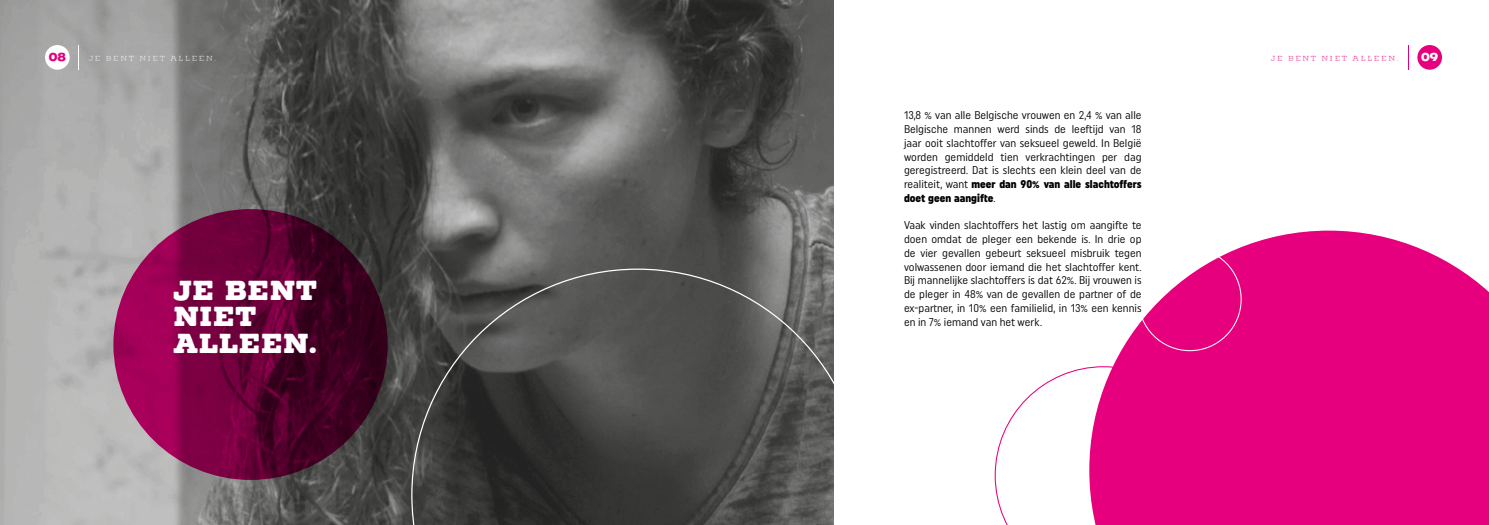
<style>
.page{position:relative;width:1489px;height:525px;background:#fff}
.page>*{position:absolute;margin:0;border:0;box-sizing:border-box;transform-origin:0 0}
.t1{font:30px/26.2px "Typnic Headline Slab";letter-spacing:-.035em;color:#fff}
.t2{font:12.5px "Typnic Headline Slab";color:#e6007d}
.t3{font:12.5px "Typnic Headline Slab";color:#fff}
.t4{font:condensed 11.25px/13.8px "Uniform";color:#000;text-align:justify}
.t5{font:900 11.25px/13.8px "Uniform Condensed";color:#000}
.t6{font:8.75px "Typnic Headline Slab Fill";letter-spacing:.05em;color:#fff}
.t7{font:8.75px "Typnic Headline Slab Fill";letter-spacing:.05em;color:#e6007d}
.s1{font-family:"Uniform";font-weight:400;font-stretch:condensed}
</style>
<div class="page">
<div style="left:1417px;top:45px;width:24px;height:25px;background:#e6007d;border-radius:50%"></div>
<img style="left:0;top:0;width:833px;height:524px">
<svg style="left:113px;top:209px;width:275px;height:270px"></svg>
<div style="left:45px;top:45px;width:25px;height:25px;background:#fff;border-radius:50%"></div>
<svg style="left:79px;top:45px;width:1px;height:25px"></svg>
<svg style="left:411px;top:268px;width:423px;height:256px"></svg>
<svg style="left:1113px;top:230px;width:375px;height:294px"></svg>
<svg style="left:994px;top:366px;width:218px;height:158px"></svg>
<p class="t2" style="left:48px;top:50px;width:19px">08</p>
<p class="t6" style="left:88px;top:53px;width:130px">Je bent niet alleen.</p>
<p class="t7" style="left:1270px;top:53px;width:130px">Je bent niet alleen.</p>
<p class="t3" style="left:1420px;top:50px;width:19px">09</p>
<h1 class="t1" style="left:172px;top:278px;width:147px">JE BENT<br>NIET<br>ALLEEN.</h1>
<p class="t4" style="left:904px;top:108px;width:239px">13,8 % van alle Belgische vrouwen en 2,4 % van alle Belgische mannen werd sinds de leeftijd van 18 jaar ooit slachtoffer van seksueel geweld. In België worden gemiddeld tien verkrachtingen per dag geregistreerd. Dat is slechts een klein deel van de</p>
<p class="t5" style="left:904px;top:177px;width:239px"><span class="s1">realiteit, want</span> meer dan 90% van alle slachtoffers doet geen aangifte<span class="s1">.</span></p>
<p class="t4" style="left:904px;top:218px;width:239px">Vaak vinden slachtoffers het lastig om aangifte te doen omdat de pleger een bekende is. In drie op de vier gevallen gebeurt seksueel misbruik tegen volwassenen door iemand die het slachtoffer kent.<br>Bij mannelijke slachtoffers is dat 62%. Bij vrouwen is de pleger in 48% van de gevallen de partner of de ex-partner, in 10% een familielid, in 13% een kennis en in 7% iemand van het werk.</p>
</div>
